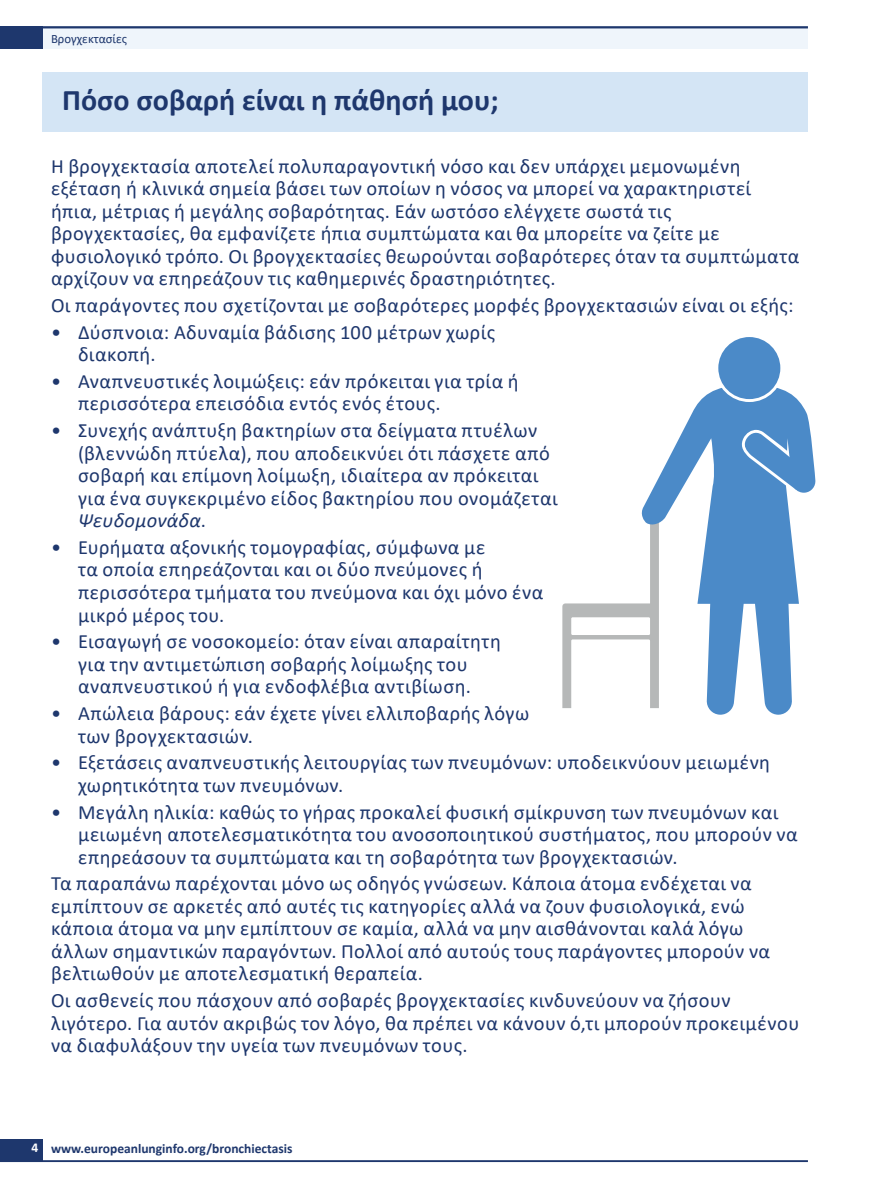
<style>
.page{position:relative;width:893px;height:1191px;background:#fff}
.page>*{position:absolute;margin:0;border:0;box-sizing:border-box;transform-origin:0 0}
.t1{font:700 30px "Calibri";color:#1e376d}
.H___B-head{font:20.25px/22.5px "Calibri";letter-spacing:.02em;color:#1e376d}
.t2{font:700 13.5px "Calibri";color:#1e376d}
.t3{font:12.75px "Calibri";color:#1e376d}
.s1{font-style:italic}
.s2{color:#fff}
</style>
<div class="page">
<div style="left:0;top:26px;width:808px;height:23px;background:#eff5fb"></div>
<div style="left:0;top:1138px;width:43px;height:23px;background:#1e376d"></div>
<div style="left:0;top:26px;width:43px;height:23px;background:#1e376d"></div>
<hr style="left:0;top:1160px;width:808px;height:2px;background:#1e376d">
<hr style="left:0;top:26px;width:808px;height:2px;background:#1e376d">
<div style="left:43px;top:72px;width:765px;height:60px;background:#d4e5f5"></div>
<svg style="left:562px;top:603px;width:77px;height:105px"></svg>
<svg style="left:639px;top:388px;width:176px;height:326px"></svg>
<svg style="left:715px;top:334px;width:68px;height:68px"></svg>
<div style="left:718px;top:337px;width:62px;height:62px;background:#4b8ac8;border-radius:50%"></div>
<svg style="left:740px;top:429px;width:67px;height:61px;background:#5d95cd"></svg>
<p class="t3" style="left:51px;top:29px;width:78px">Βρογχεκτασίες</p>
<p class="t1" style="left:62px;top:79px;width:438px">Πόσο σοβαρή είναι η πάθησή μου;</p>
<p class="H___B-head" style="left:51px;top:154px;width:750px">Η βρογχεκτασία αποτελεί πολυπαραγοντική νόσο και δεν υπάρχει μεμονωμένη εξέταση ή κλινικά σημεία βάσει των οποίων η νόσος να μπορεί να χαρακτηριστεί ήπια, μέτριας ή μεγάλης σοβαρότητας. Εάν ωστόσο ελέγχετε σωστά τις βρογχεκτασίες, θα εμφανίζετε ήπια συμπτώματα και θα μπορείτε να ζείτε με φυσιολογικό τρόπο. Οι βρογχεκτασίες θεωρούνται σοβαρότερες όταν τα συμπτώματα αρχίζουν να επηρεάζουν τις καθημερινές δραστηριότητες.</p>
<p class="H___B-head" style="left:51px;top:293px;width:744px">Οι παράγοντες που σχετίζονται με σοβαρότερες μορφές βρογχεκτασιών είναι οι εξής:</p>
<p class="H___B-head" style="left:78px;top:320px;width:419px;text-indent:-27px">• Δύσπνοια: Αδυναμία βάδισης 100 μέτρων χωρίς διακοπή.</p>
<p class="H___B-head" style="left:78px;top:369px;width:442px;text-indent:-27px">• Αναπνευστικές λοιμώξεις: εάν πρόκειται για τρία ή περισσότερα επεισόδια εντός ενός έτους.</p>
<p class="H___B-head" style="left:78px;top:419px;width:481px;text-indent:-27px">• Συνεχής ανάπτυξη βακτηρίων στα δείγματα πτυέλων (βλεννώδη πτύελα), που αποδεικνύει ότι πάσχετε από σοβαρή και επίμονη λοίμωξη, ιδιαίτερα αν πρόκειται για ένα συγκεκριμένο είδος βακτηρίου που ονομάζεται <span class="s1">Ψευδομονάδα</span>.</p>
<p class="H___B-head" style="left:78px;top:535px;width:467px;text-indent:-27px">• Ευρήματα αξονικής τομογραφίας, σύμφωνα με<br>τα οποία επηρεάζονται και οι δύο πνεύμονες ή περισσότερα τμήματα του πνεύμονα και όχι μόνο ένα μικρό μέρος του.</p>
<p class="H___B-head" style="left:51px;top:630px;width:451px;text-align:center">• Εισαγωγή σε νοσοκομείο: όταν είναι απαραίτητη για την αντιμετώπιση σοβαρής λοίμωξης του αναπνευστικού ή για ενδοφλέβια αντιβίωση.</p>
<p class="H___B-head" style="left:78px;top:701px;width:453px;text-indent:-27px">• Απώλεια βάρους: εάν έχετε γίνει ελλιποβαρής λόγω των βρογχεκτασιών.</p>
<p class="H___B-head" style="left:78px;top:751px;width:694px;text-indent:-27px">• Εξετάσεις αναπνευστικής λειτουργίας των πνευμόνων: υποδεικνύουν μειωμένη χωρητικότητα των πνευμόνων.</p>
<p class="H___B-head" style="left:78px;top:800px;width:721px;text-indent:-27px">• Μεγάλη ηλικία: καθώς το γήρας προκαλεί φυσική σμίκρυνση των πνευμόνων και μειωμένη αποτελεσματικότητα του ανοσοποιητικού συστήματος, που μπορούν να επηρεάσουν τα συμπτώματα και τη σοβαρότητα των βρογχεκτασιών.</p>
<p class="H___B-head" style="left:51px;top:872px;width:721px">Τα παραπάνω παρέχονται μόνο ως οδηγός γνώσεων. Κάποια άτομα ενδέχεται να εμπίπτουν σε αρκετές από αυτές τις κατηγορίες αλλά να ζουν φυσιολογικά, ενώ κάποια άτομα να μην εμπίπτουν σε καμία, αλλά να μην αισθάνονται καλά λόγω άλλων σημαντικών παραγόντων. Πολλοί από αυτούς τους παράγοντες μπορούν να βελτιωθούν με αποτελεσματική θεραπεία.</p>
<p class="H___B-head" style="left:51px;top:988px;width:750px">Οι ασθενείς που πάσχουν από σοβαρές βρογχεκτασίες κινδυνεύουν να ζήσουν λιγότερο. Για αυτόν ακριβώς τον λόγο, θα πρέπει να κάνουν ό,τι μπορούν προκειμένου να διαφυλάξουν την υγεία των πνευμόνων τους.</p>
<p class="t2" style="left:31px;top:1139px;width:263px"><span class="s2">4</span> www.europeanlunginfo.org/bronchiectasis</p>
</div>
